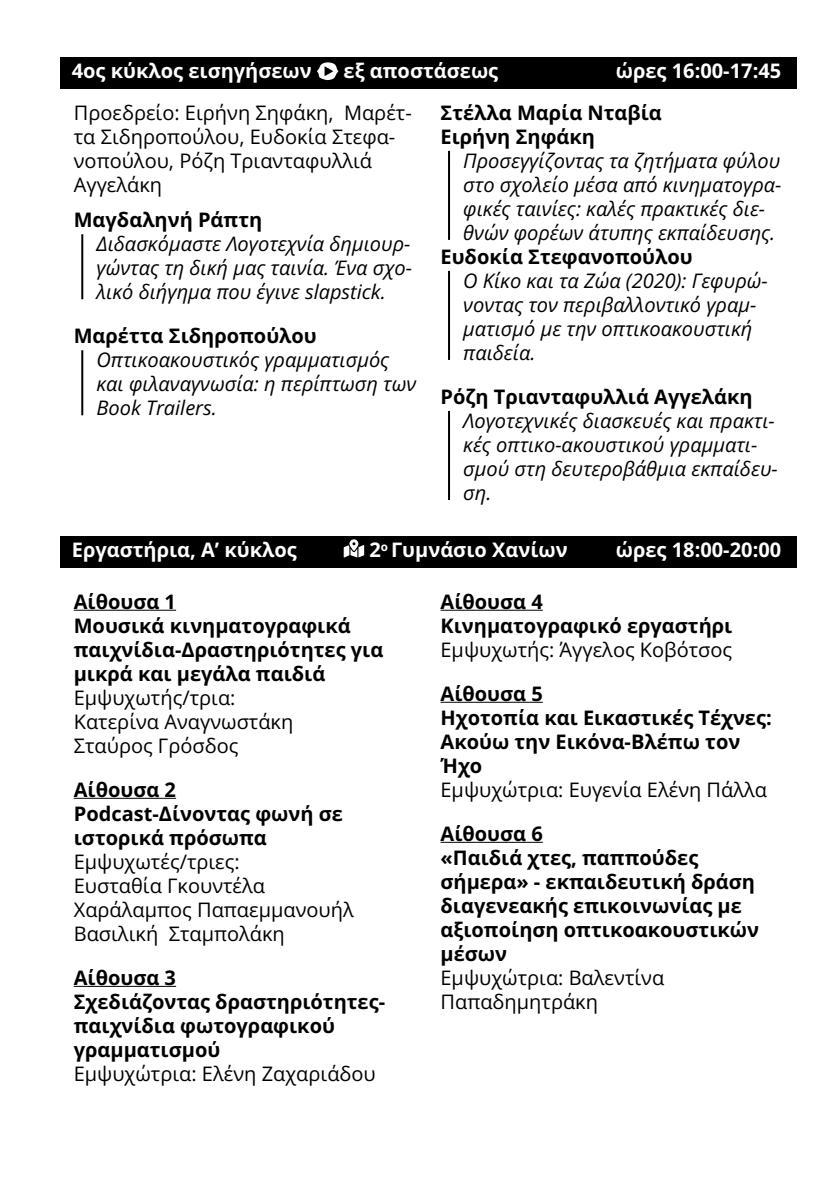
<style>
.page{position:relative;width:840px;height:1191px;background:#fff}
.page>*{position:absolute;margin:0;border:0;box-sizing:border-box;transform-origin:0 0}
.t1{font:700 20px/24px "Open Sans";color:#000}
.t2{font:italic 20px/24px "Open Sans";color:#000}
.t3{font:20px/24px "Open Sans";color:#000}
.t4{font:700 20px "Open Sans";color:#fff}
</style>
<div class="page">
<div style="left:60px;top:57px;width:736px;height:31px;background:#000"></div>
<svg style="left:317px;top:62px;width:21px;height:18px"></svg>
<div style="left:60px;top:536px;width:736px;height:32px;background:#000"></div>
<svg style="left:343px;top:539px;width:21px;height:18px"></svg>
<hr style="left:81px;top:234px;width:2px;height:65px;background:#000">
<hr style="left:81px;top:350px;width:2px;height:65px;background:#000">
<hr style="left:448px;top:151px;width:2px;height:89px;background:#000">
<hr style="left:448px;top:271px;width:2px;height:89px;background:#000">
<hr style="left:448px;top:411px;width:2px;height:89px;background:#000">
<hr style="left:74px;top:610px;width:102px;height:1px;background:#000">
<hr style="left:74px;top:798px;width:102px;height:1px;background:#000">
<hr style="left:74px;top:986px;width:102px;height:1px;background:#000">
<hr style="left:440px;top:610px;width:102px;height:1px;background:#000">
<hr style="left:440px;top:702px;width:102px;height:1px;background:#000">
<hr style="left:440px;top:842px;width:102px;height:1px;background:#000">
<p class="t4" style="left:72px;top:57px;width:241px">4ος κύκλος εισηγήσεων</p>
<p class="t4" style="left:343px;top:57px;width:156px">εξ αποστάσεως</p>
<p class="t4" style="left:615px;top:57px;width:167px">ώρες 16:00-17:45</p>
<p class="t3" style="left:74px;top:100px;width:339px">Προεδρείο: Ειρήνη Σηφάκη, Μαρέτ&shy;τα Σιδηροπούλου, Ευδοκία Στεφα&shy;νοπούλου, Ρόζη Τριανταφυλλιά<br>Αγγελάκη</p>
<p class="t1" style="left:74px;top:207px;width:190px">Μαγδαληνή Ράπτη</p>
<p class="t2" style="left:96px;top:231px;width:317px;text-align:justify">Διδασκόμαστε Λογοτεχνία δημιουρ&shy;γώντας τη δική μας ταινία. Ένα σχο&shy;λικό διήγημα που έγινε slapstick.</p>
<p class="t1" style="left:74px;top:323px;width:244px">Μαρέττα Σιδηροπούλου</p>
<p class="t2" style="left:96px;top:347px;width:321px">Οπτικοακουστικός γραμματισμός και φιλαναγνωσία: η περίπτωση των<br>Book Trailers.</p>
<p class="t1" style="left:440px;top:100px;width:223px">Στέλλα Μαρία Νταβία<br>Ειρήνη Σηφάκη</p>
<p class="t2" style="left:463px;top:148px;width:319px">Προσεγγίζοντας τα ζητήματα φύλου στο σχολείο μέσα από κινηματογρα&shy;φικές ταινίες: καλές πρακτικές διε&shy;θνών φορέων άτυπης εκπαίδευσης.</p>
<p class="t1" style="left:440px;top:244px;width:253px">Ευδοκία Στεφανοπούλου</p>
<p class="t2" style="left:463px;top:268px;width:306px">O Κίκο και τα Ζώα (2020): Γεφυρώ&shy;νοντας τον περιβαλλοντικό γραμ&shy;ματισμό με την οπτικοακουστική παιδεία.</p>
<p class="t1" style="left:440px;top:384px;width:313px">Ρόζη Τριανταφυλλιά Αγγελάκη</p>
<p class="t2" style="left:463px;top:408px;width:316px">Λογοτεχνικές διασκευές και πρακτι&shy;κές οπτικο-ακουστικού γραμματι&shy;σμού στη δευτεροβάθμια εκπαίδευ&shy;ση.</p>
<p class="t4" style="left:72px;top:536px;width:226px">Εργαστήρια, Α’ κύκλος</p>
<p class="t4" style="left:369px;top:536px;width:200px">2<sup>ο</sup> Γυμνάσιο Χανίων</p>
<p class="t4" style="left:615px;top:536px;width:167px">ώρες 18:00-20:00</p>
<p class="t1" style="left:74px;top:589px;width:311px">Αίθουσα 1<br>Μουσικά κινηματογραφικά παιχνίδια-Δραστηριότητες για μικρά και μεγάλα παιδιά</p>
<p class="t3" style="left:74px;top:685px;width:221px">Εμψυχωτής/τρια:<br>Κατερίνα Αναγνωστάκη<br>Σταύρος Γρόσδος</p>
<p class="t1" style="left:74px;top:777px;width:270px">Αίθουσα 2<br>Podcast-Δίνοντας φωνή σε ιστορικά πρόσωπα</p>
<p class="t3" style="left:74px;top:849px;width:281px">Εμψυχωτές/τριες:<br>Ευσταθία Γκουντέλα<br>Χαράλαμπος Παπαεμμανουήλ<br>Βασιλική Σταμπολάκη</p>
<p class="t1" style="left:74px;top:965px;width:313px">Αίθουσα 3<br>Σχεδιάζοντας δραστηριότητες&shy;παιχνίδια φωτογραφικού γραμματισμού</p>
<p class="t3" style="left:74px;top:1061px;width:303px">Εμψυχώτρια: Ελένη Ζαχαριάδου</p>
<p class="t1" style="left:440px;top:589px;width:293px">Αίθουσα 4<br>Κινηματογραφικό εργαστήρι</p>
<p class="t3" style="left:440px;top:637px;width:293px">Εμψυχωτής: Άγγελος Κοβότσος</p>
<p class="t1" style="left:440px;top:681px;width:332px">Αίθουσα 5<br>Ηχοτοπία και Εικαστικές Τέχνες:<br>Ακούω την Εικόνα-Βλέπω τον<br>Ήχο</p>
<p class="t3" style="left:440px;top:777px;width:328px">Εμψυχώτρια: Ευγενία Ελένη Πάλλα</p>
<p class="t1" style="left:440px;top:821px;width:320px">Αίθουσα 6<br>«Παιδιά χτες, παππούδες σήμερα» - εκπαιδευτική δράση διαγενεακής επικοινωνίας με αξιοποίηση οπτικοακουστικών μέσων</p>
<p class="t3" style="left:440px;top:965px;width:225px">Εμψυχώτρια: Βαλεντίνα<br>Παπαδημητράκη</p>
</div>
